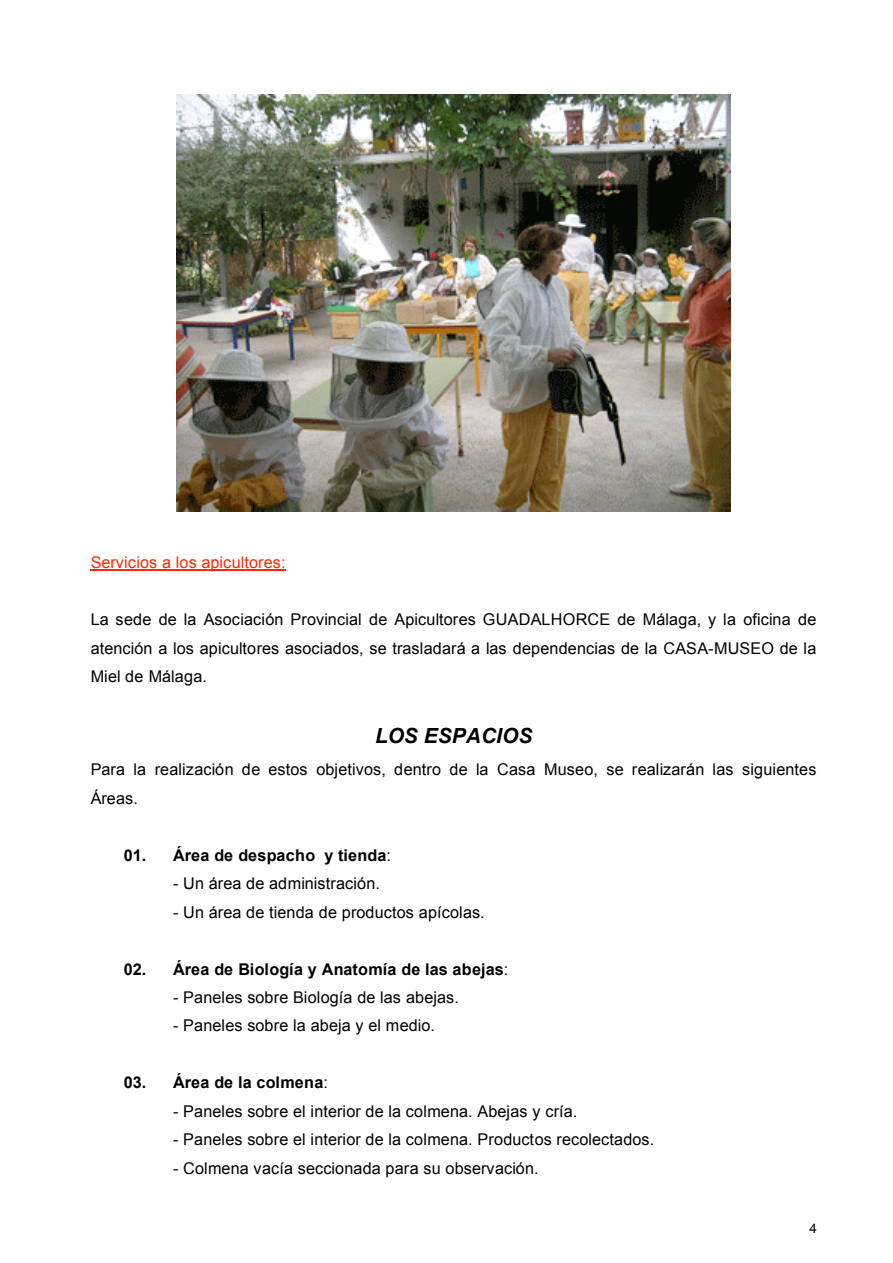
<style>
.page{position:relative;width:893px;height:1263px;background:#fff}
.page>*{position:absolute;margin:0;border:0;box-sizing:border-box;transform-origin:0 0}
.t1{font:italic 700 20.85px "Arial";color:#000}
.t2{font:16.2px/28.5px "Arial";color:#000;text-align:justify}
.t3{font:700 16.2px "Arial";letter-spacing:.01em;color:#000}
.t4{font:16.2px "Arial";color:#ff2800}
.t5{font:13.35px "Arial";color:#000}
.s1{font-weight:400}
</style>
<div class="page">
<img style="left:177px;top:94px;width:553px;height:417px">
<hr style="left:91px;top:570px;width:195px;height:1px;background:#ff2800">
<p class="t4" style="left:91px;top:553px;width:196px">Servicios a los apicultores:</p>
<p class="t2" style="left:91px;top:605px;width:727px">La sede de la Asociación Provincial de Apicultores GUADALHORCE de Málaga, y la oficina de atención a los apicultores asociados, se trasladará a las dependencias de la CASA-MUSEO de la Miel de Málaga.</p>
<p class="t1" style="left:375px;top:724px;width:159px">LOS ESPACIOS</p>
<p class="t2" style="left:91px;top:755px;width:727px">Para la realización de estos objetivos, dentro de la Casa Museo, se realizarán las siguientes<br>Áreas.</p>
<p class="t3" style="left:124px;top:846px;width:268px">01. Área de despacho y tienda<span class="s1">:</span></p>
<p class="t2" style="left:173px;top:869px;width:208px">- Un área de administración.</p>
<p class="t2" style="left:173px;top:898px;width:313px">- Un área de tienda de productos apícolas.</p>
<p class="t3" style="left:124px;top:960px;width:386px">02. Área de Biología y Anatomía de las abejas<span class="s1">:</span></p>
<p class="t2" style="left:173px;top:983px;width:287px">- Paneles sobre Biología de las abejas.</p>
<p class="t2" style="left:173px;top:1012px;width:263px">- Paneles sobre la abeja y el medio.</p>
<p class="t3" style="left:124px;top:1074px;width:205px">03. Área de la colmena<span class="s1">:</span></p>
<p class="t2" style="left:173px;top:1097px;width:406px">- Paneles sobre el interior de la colmena. Abejas y cría.</p>
<p class="t2" style="left:173px;top:1125px;width:483px">- Paneles sobre el interior de la colmena. Productos recolectados.</p>
<p class="t2" style="left:173px;top:1154px;width:367px">- Colmena vacía seccionada para su observación.</p>
<p class="t5" style="left:809px;top:1221px;width:9px">4</p>
</div>
